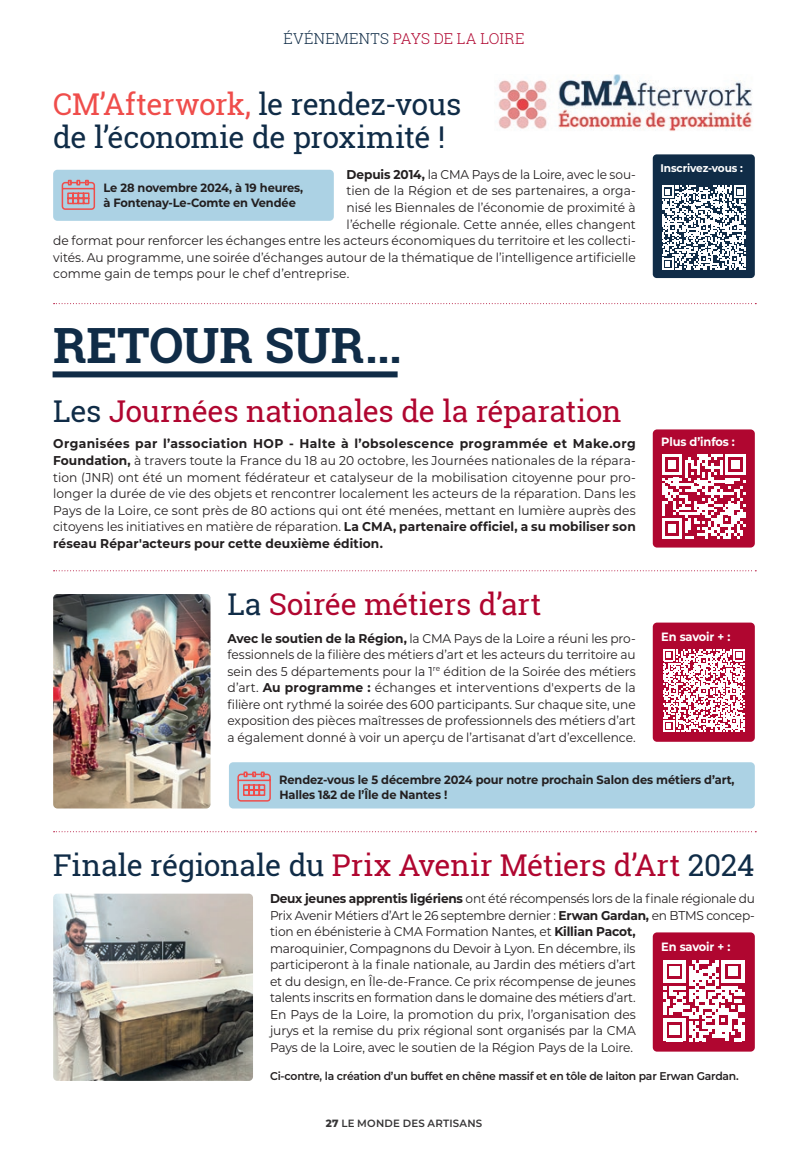
<style>
.page{position:relative;width:808px;height:1149px;background:#fff}
.page>*{position:absolute;margin:0;border:0;box-sizing:border-box;transform-origin:0 0}
.t1{font:700 48.6px "Roboto Slab";letter-spacing:-.005em;color:#102c47}
.t2{font:30px "Roboto Slab";letter-spacing:-.01em;color:#b00630}
.t3{font:30px/33px "Roboto Slab";letter-spacing:-.015em;color:#102c47}
.t4{font:300 15px "Roboto Slab";letter-spacing:.015em;color:#b00630}
.t5{font:12.75px/16.5px "Montserrat";letter-spacing:-.01em;color:#231f20;text-align:justify;scale:.95 1}
.t6{font:12.75px/16.5px "Montserrat";letter-spacing:-.01em;color:#231f20;text-align:justify;scale:.96 1}
.t7{font:700 12px/15px "Montserrat";letter-spacing:-.01em;color:#231f20;scale:.95 1}
.t8{font:700 12px "Montserrat";letter-spacing:-.01em;color:#fff;scale:.95 1}
.t9{font:600 11.25px "Montserrat";letter-spacing:-.02em;color:#231f20;scale:.96 1}
.t10{font:700 11.1px "Montserrat";letter-spacing:-.01em;color:#fff;scale:.95 1}
.t11{font:600 10.5px "Montserrat";letter-spacing:.02em;color:#363536}
.s1{color:#102c47}
.s2{color:#ef4d4b}
.s3{font-weight:700}
.s4{font-weight:800}
</style>
<div class="page">
<div style="left:653px;top:429px;width:102px;height:118px;background:#b00630;border-radius:4px"></div>
<svg style="left:662px;top:454px;width:84px;height:84px"></svg>
<div style="left:56px;top:371px;width:339px;height:6px;background:#102c47"></div>
<svg style="left:54px;top:570px;width:702px;height:1px"></svg>
<svg style="left:54px;top:303px;width:702px;height:1px"></svg>
<div style="left:653px;top:622px;width:102px;height:119px;background:#b00630;border-radius:4px"></div>
<svg style="left:663px;top:649px;width:82px;height:82px"></svg>
<img style="left:53px;top:594px;width:157px;height:214px">
<div style="left:229px;top:762px;width:526px;height:46px;background:#acd2e4;border-radius:4px"></div>
<svg style="left:237px;top:771px;width:34px;height:31px"></svg>
<svg style="left:54px;top:831px;width:702px;height:1px"></svg>
<img style="left:53px;top:893px;width:200px;height:187px">
<div style="left:653px;top:932px;width:102px;height:119px;background:#b00630;border-radius:4px"></div>
<svg style="left:663px;top:960px;width:81px;height:80px"></svg>
<img style="left:498px;top:75px;width:254px;height:56px">
<div style="left:53px;top:170px;width:281px;height:51px;background:#acd2e4;border-radius:4px"></div>
<svg style="left:61px;top:179px;width:35px;height:31px"></svg>
<div style="left:653px;top:154px;width:102px;height:124px;background:#102c47;border-radius:4px"></div>
<svg style="left:662px;top:185px;width:84px;height:85px"></svg>
<p class="t4" style="left:283px;top:28px;width:242px"><span class="s1">ÉVÉNEMENTS</span> PAYS DE LA LOIRE</p>
<h2 class="t3" style="left:53px;top:87px;width:410px"><span class="s2">CM’Afterwork,</span> le rendez-vous de l’économie de proximité !</h2>
<p class="t5" style="left:347px;top:166px;width:306px"><span class="s3">Depuis 2014,</span> la CMA Pays de la Loire, avec le sou-</p>
<p class="t6" style="left:347px;top:182px;width:303px">tien de la Région et de ses partenaires, a orga-</p>
<p class="t6" style="left:347px;top:199px;width:303px">nisé les Biennales de l’économie de proximité à</p>
<p class="t6" style="left:347px;top:215px;width:303px">l’échelle régionale. Cette année, elles changent</p>
<p class="t6" style="left:53px;top:232px;width:608px">de format pour renforcer les échanges entre les acteurs économiques du territoire et les collecti-</p>
<p class="t6" style="left:53px;top:248px;width:608px">vités. Au programme, une soirée d’échanges autour de la thématique de l’intelligence artificielle</p>
<p class="t6" style="left:53px;top:265px;width:310px">comme gain de temps pour le chef d’entreprise.</p>
<p class="t7" style="left:103px;top:179px;width:212px">Le 28 novembre 2024, à 19 heures, à Fontenay-Le-Comte en Vendée</p>
<h1 class="t1" style="left:53px;top:312px;width:350px">RETOUR SUR...</h1>
<p class="t10" style="left:661px;top:159px;width:88px">Inscrivez-vous :</p>
<h2 class="t2" style="left:53px;top:390px;width:570px"><span class="s1">Les</span> Journées nationales de la réparation</h2>
<p class="t6" style="left:53px;top:435px;width:608px"><span class="s3">Organisées par l’association HOP - Halte à l’obsolescence programmée et Make.org Foundation,</span> à travers toute la France du 18 au 20 octobre, les Journées nationales de la répara&shy;tion (JNR) ont été un moment fédérateur et catalyseur de la mobilisation citoyenne pour pro&shy;longer la durée de vie des objets et rencontrer localement les acteurs de la réparation. Dans les Pays de la Loire, ce sont près de 80 actions qui ont été menées, mettant en lumière auprès des citoyens les initiatives en matière de réparation. <span class="s3">La CMA, partenaire officiel, a su mobiliser son réseau Répar'acteurs pour cette deuxième édition.</span></p>
<p class="t8" style="left:661px;top:433px;width:79px">Plus d’infos :</p>
<h2 class="t2" style="left:227px;top:583px;width:315px"><span class="s1">La</span> Soirée métiers d’art</h2>
<p class="t5" style="left:227px;top:629px;width:431px"><span class="s3">Avec le soutien de la Région,</span> la CMA Pays de la Loire a réuni les pro&shy;fessionnels de la filière des métiers d’art et les acteurs du territoire au sein des 5 départements pour la 1<sup>re</sup> édition de la Soirée des métiers d’art. <span class="s3">Au programme :</span> échanges et interventions d'experts de la filière ont rythmé la soirée des 600 participants. Sur chaque site, une exposition des pièces maîtresses de professionnels des métiers d’art a également donné à voir un aperçu de l’artisanat d’art d’excellence.</p>
<p class="t8" style="left:661px;top:628px;width:74px">En savoir + :</p>
<p class="t7" style="left:279px;top:771px;width:481px">Rendez-vous le 5 décembre 2024 pour notre prochain Salon des métiers d’art,<br>Halles 1&amp;2 de l’Île de Nantes !</p>
<h2 class="t2" style="left:53px;top:844px;width:703px"><span class="s1">Finale régionale du</span> Prix Avenir Métiers d’Art <span class="s1">2024</span></h2>
<p class="t5" style="left:270px;top:889px;width:512px;text-align:left"><span class="s3">Deux jeunes apprentis ligériens</span> ont été récompensés lors de la finale régionale du Prix Avenir Métiers d’Art le 26 septembre dernier : <span class="s3">Erwan Gardan,</span> en BTMS concep&shy;tion en ébénisterie à CMA Formation Nantes, et <span class="s3">Killian Pacot,<br></span>maroquinier, Compagnons du Devoir à Lyon. En décembre, ils<br>participeront à la finale nationale, au Jardin des métiers d’art<br>et du design, en Île-de-France. Ce prix récompense de jeunes<br>talents inscrits en formation dans le domaine des métiers d’art.<br>En Pays de la Loire, la promotion du prix, l’organisation des<br>jurys et la remise du prix régional sont organisés par la CMA<br>Pays de la Loire, avec le soutien de la Région Pays de la Loire.</p>
<p class="t8" style="left:661px;top:937px;width:74px">En savoir + :</p>
<p class="t9" style="left:270px;top:1067px;width:490px">Ci-contre, la création d’un buffet en chêne massif et en tôle de laiton par Erwan Gardan.</p>
<p class="t11" style="left:326px;top:1115px;width:158px"><span class="s4">27</span> LE MONDE DES ARTISANS</p>
</div>
